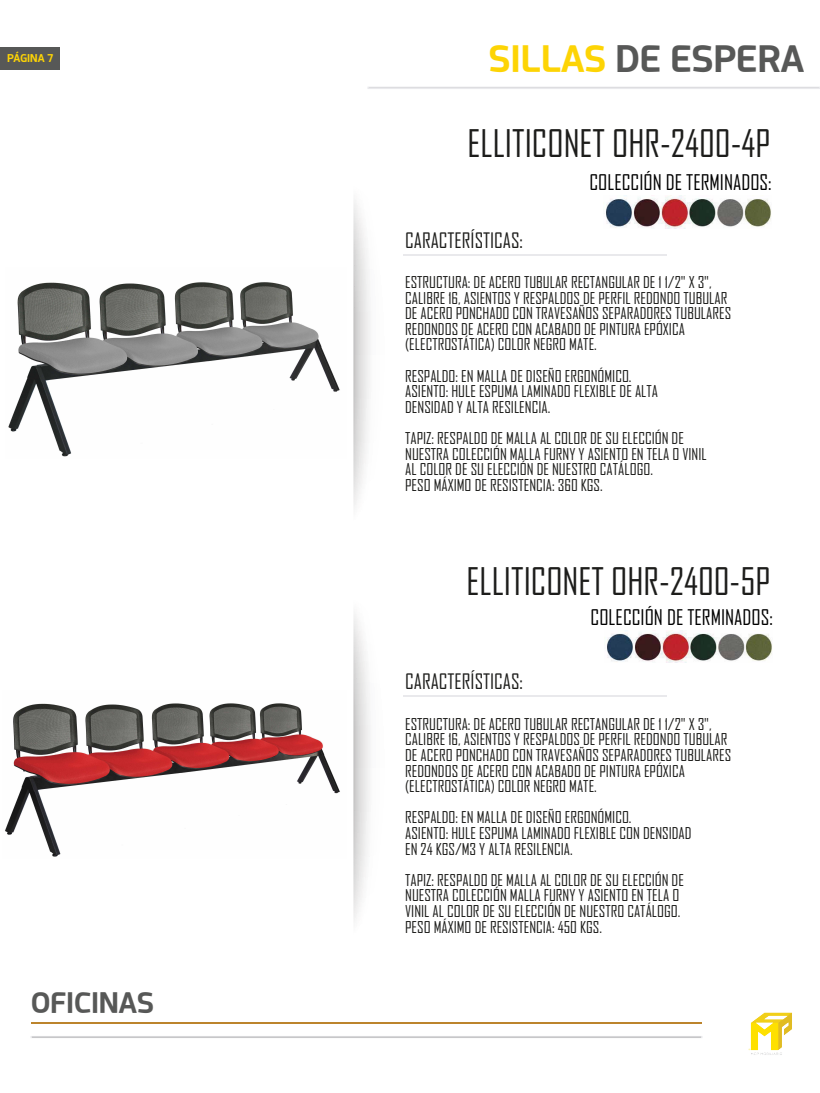
<style>
.page{position:relative;width:820px;height:1093px;background:#fff}
.page>*{position:absolute;margin:0;border:0;box-sizing:border-box;transform-origin:0 0}
.t1{font:36.4px "Agency FB";color:#1d1d1b}
.t2{font:700 36px "Acephimere";color:#575857}
.t3{font:700 28px "Acephimere";color:#575857}
.t4{font:20.8px "Agency FB";color:#010101}
.t5{font:20.4px "Agency FB";color:#1d1d1b}
.t6{font:15.6px/15.6px "Agency FB";color:#1d1d1b}
.t7{font:700 10.8px "Acephimere";color:#fdd405}
.s1{color:#fdd405}
</style>
<div class="page">
<svg style="left:353px;top:200px;width:52px;height:307px"></svg>
<svg style="left:353px;top:614px;width:52px;height:307px"></svg>
<div style="left:367px;top:87px;width:452px;height:2px;border:1px solid #e9e9ec"></div>
<hr style="left:31px;top:1022px;width:670px;height:1px;background:#bc842c">
<div style="left:31px;top:1036px;width:670px;height:2px;border:1px solid #e9e9ec"></div>
<img style="left:748px;top:1012px;width:44px;height:43px">
<div style="left:0;top:47px;width:59px;height:23px;background:#575857"></div>
<hr style="left:403px;top:254px;width:263px;height:1px;background:#e9e9ec">
<hr style="left:403px;top:696px;width:263px;height:1px;background:#e9e9ec">
<img style="left:606px;top:196px;width:165px;height:32px">
<img style="left:604px;top:631px;width:168px;height:32px">
<img style="left:8px;top:282px;width:332px;height:175px">
<img style="left:5px;top:703px;width:335px;height:154px">
<p class="t7" style="left:7px;top:51px;width:47px">PÁGINA 7</p>
<h2 class="t2" style="left:488px;top:34px;width:317px"><span class="s1">SILLAS</span> DE ESPERA</h2>
<h1 class="t1" style="left:467px;top:121px;width:304px">ELLITICONET OHR-2400-4P</h1>
<h3 class="t4" style="left:589px;top:170px;width:184px">COLECCIÓN DE TERMINADOS:</h3>
<h3 class="t5" style="left:405px;top:227px;width:119px">CARACTERÍSTICAS:</h3>
<p class="t6" style="left:405px;top:274px;width:327px">ESTRUCTURA: DE ACERO TUBULAR RECTANGULAR DE 1 1/2" X 3", CALIBRE 16, ASIENTOS Y RESPALDOS DE PERFIL REDONDO TUBULAR DE ACERO PONCHADO CON TRAVESAÑOS SEPARADORES TUBULARES REDONDOS DE ACERO CON ACABADO DE PINTURA EPÓXICA (ELECTROSTÁTICA) COLOR NEGRO MATE.</p>
<p class="t6" style="left:405px;top:368px;width:254px">RESPALDO: EN MALLA DE DISEÑO ERGONÓMICO.<br>ASIENTO: HULE ESPUMA LAMINADO FLEXIBLE DE ALTA<br>DENSIDAD Y ALTA RESILENCIA.</p>
<p class="t6" style="left:405px;top:430px;width:303px">TAPIZ: RESPALDO DE MALLA AL COLOR DE SU ELECCIÓN DE NUESTRA COLECCIÓN MALLA FURNY Y ASIENTO EN TELA O VINIL AL COLOR DE SU ELECCIÓN DE NUESTRO CATÁLOGO.<br>PESO MÁXIMO DE RESISTENCIA: 360 KGS.</p>
<h1 class="t1" style="left:466px;top:559px;width:305px">ELLITICONET OHR-2400-5P</h1>
<h3 class="t4" style="left:590px;top:605px;width:184px">COLECCIÓN DE TERMINADOS:</h3>
<h3 class="t3" style="left:31px;top:983px;width:124px">OFICINAS</h3>
<h3 class="t5" style="left:405px;top:669px;width:119px">CARACTERÍSTICAS:</h3>
<p class="t6" style="left:405px;top:716px;width:327px">ESTRUCTURA: DE ACERO TUBULAR RECTANGULAR DE 1 1/2" X 3", CALIBRE 16, ASIENTOS Y RESPALDOS DE PERFIL REDONDO TUBULAR DE ACERO PONCHADO CON TRAVESAÑOS SEPARADORES TUBULARES REDONDOS DE ACERO CON ACABADO DE PINTURA EPÓXICA (ELECTROSTÁTICA) COLOR NEGRO MATE.</p>
<p class="t6" style="left:405px;top:809px;width:288px">RESPALDO: EN MALLA DE DISEÑO ERGONÓMICO.<br>ASIENTO: HULE ESPUMA LAMINADO FLEXIBLE CON DENSIDAD<br>EN 24 KGS/M3 Y ALTA RESILENCIA.</p>
<p class="t6" style="left:405px;top:872px;width:280px">TAPIZ: RESPALDO DE MALLA AL COLOR DE SU ELECCIÓN DE NUESTRA COLECCIÓN MALLA FURNY Y ASIENTO EN TELA O VINIL AL COLOR DE SU ELECCIÓN DE NUESTRO CATÁLOGO.<br>PESO MÁXIMO DE RESISTENCIA: 450 KGS.</p>
</div>
